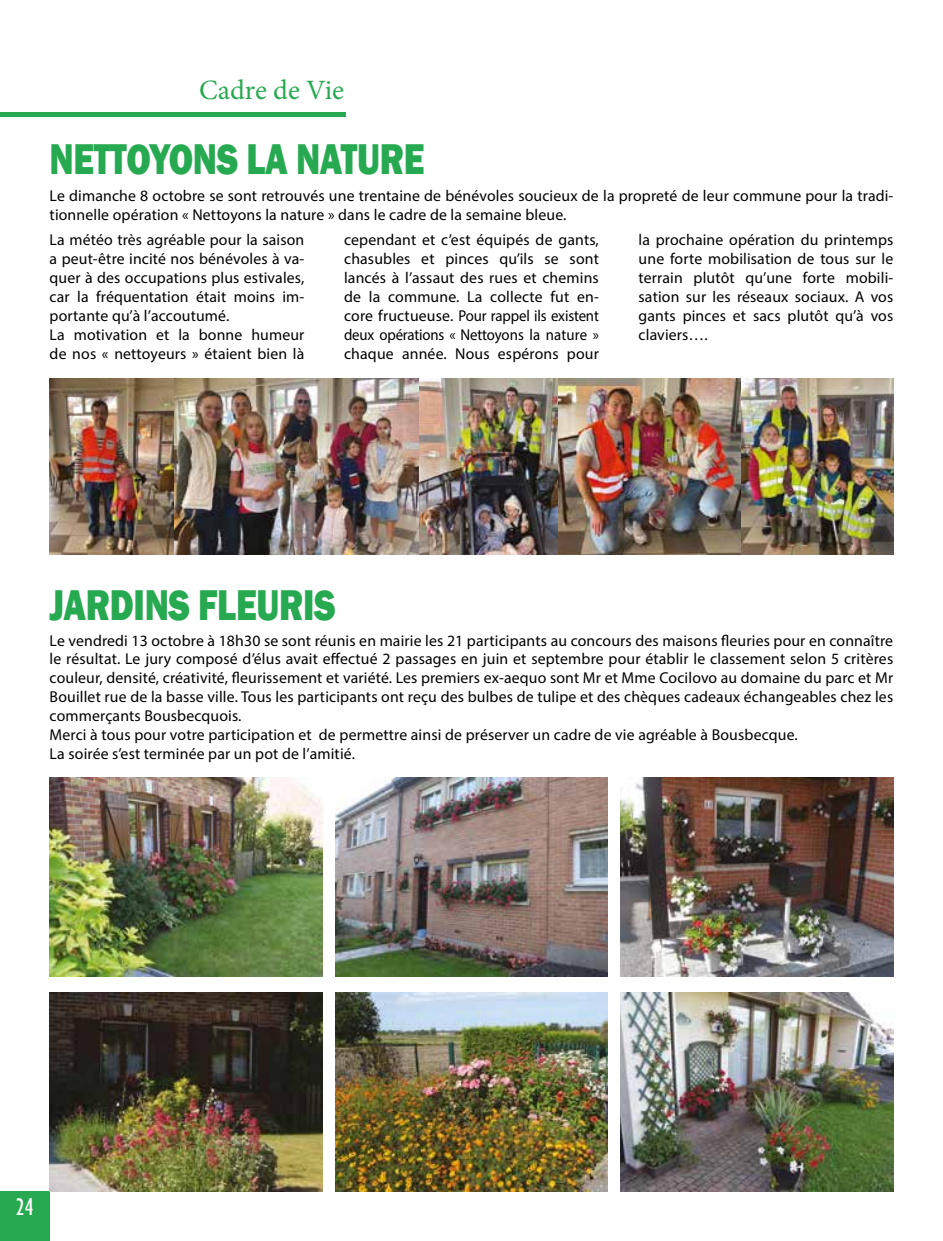
<style>
.page{position:relative;width:943px;height:1241px;background:#fff}
.page>*{position:absolute;margin:0;border:0;box-sizing:border-box;transform-origin:0 0}
.t1{font:800 44.27px "Franklin Gothic";letter-spacing:-.01em;color:#27a951;scale:.8 1}
.t2{font:28px "Minion Pro";color:#27a951}
.t3{font:condensed 24.5px "Gill Sans";color:#fff}
.t4{font:15.75px/18.9px "Myriad Pro";letter-spacing:.01em;color:#000}
</style>
<div class="page">
<div style="left:0;top:1191px;width:50px;height:49px;background:#27a951"></div>
<img style="left:50px;top:992px;width:272px;height:199px">
<img style="left:50px;top:777px;width:272px;height:199px">
<img style="left:335px;top:992px;width:272px;height:199px">
<img style="left:335px;top:777px;width:272px;height:199px">
<img style="left:620px;top:992px;width:273px;height:199px">
<img style="left:620px;top:777px;width:273px;height:199px">
<img style="left:173px;top:379px;width:569px;height:175px">
<img style="left:50px;top:378px;width:123px;height:176px">
<img style="left:742px;top:379px;width:151px;height:175px">
<hr style="left:942px;top:640px;width:1px;height:600px;background:#c13c7e">
<div style="left:0;top:112px;width:345px;height:5px;background:#27a951"></div>
<h2 class="t2" style="left:199px;top:71px;width:147px">Cadre de Vie</h2>
<h1 class="t1" style="left:50px;top:130px;width:470px">NETTOYONS LA NATURE</h1>
<p class="t4" style="left:50px;top:186px;width:845px">Le dimanche 8 octobre se sont retrouvés une trentaine de bénévoles soucieux de la propreté de leur commune pour la tradi&shy;tionnelle opération « Nettoyons la nature » dans le cadre de la semaine bleue.</p>
<p class="t4" style="left:50px;top:230px;width:256px">La météo très agréable pour la saison a peut-être incité nos bénévoles à va&shy;quer à des occupations plus estivales, car la fréquentation était moins im&shy;portante qu’à l’accoutumé.<br>La motivation et la bonne humeur de nos « nettoyeurs » étaient bien là</p>
<p class="t4" style="left:344px;top:230px;width:256px;text-align:justify">cependant et c’est équipés de gants, chasubles et pinces qu’ils se sont lancés à l’assaut des rues et chemins de la commune. La collecte fut en&shy;core fructueuse. Pour rappel ils existent deux opérations « Nettoyons la nature » chaque année. Nous espérons pour</p>
<p class="t4" style="left:638px;top:230px;width:256px;text-align:justify">la prochaine opération du printemps une forte mobilisation de tous sur le terrain plutôt qu’une forte mobili&shy;sation sur les réseaux sociaux. A vos gants pinces et sacs plutôt qu’à vos claviers….</p>
<h1 class="t1" style="left:50px;top:576px;width:359px">JARDINS FLEURIS</h1>
<p class="t4" style="left:50px;top:630px;width:845px">Le vendredi 13 octobre à 18h30 se sont réunis en mairie les 21 participants au concours des maisons fleuries pour en connaître le résultat. Le jury composé d’élus avait effectué 2 passages en juin et septembre pour établir le classement selon 5 critères couleur, densité, créativité, fleurissement et variété. Les premiers ex-aequo sont Mr et Mme Cocilovo au domaine du parc et Mr Bouillet rue de la basse ville. Tous les participants ont reçu des bulbes de tulipe et des chèques cadeaux échangeables chez les commerçants Bousbecquois.<br>Merci à tous pour votre participation et de permettre ainsi de préserver un cadre de vie agréable à Bousbecque.<br>La soirée s’est terminée par un pot de l’amitié.</p>
<h3 class="t3" style="left:16px;top:1192px;width:19px">2 49</h3>
</div>
